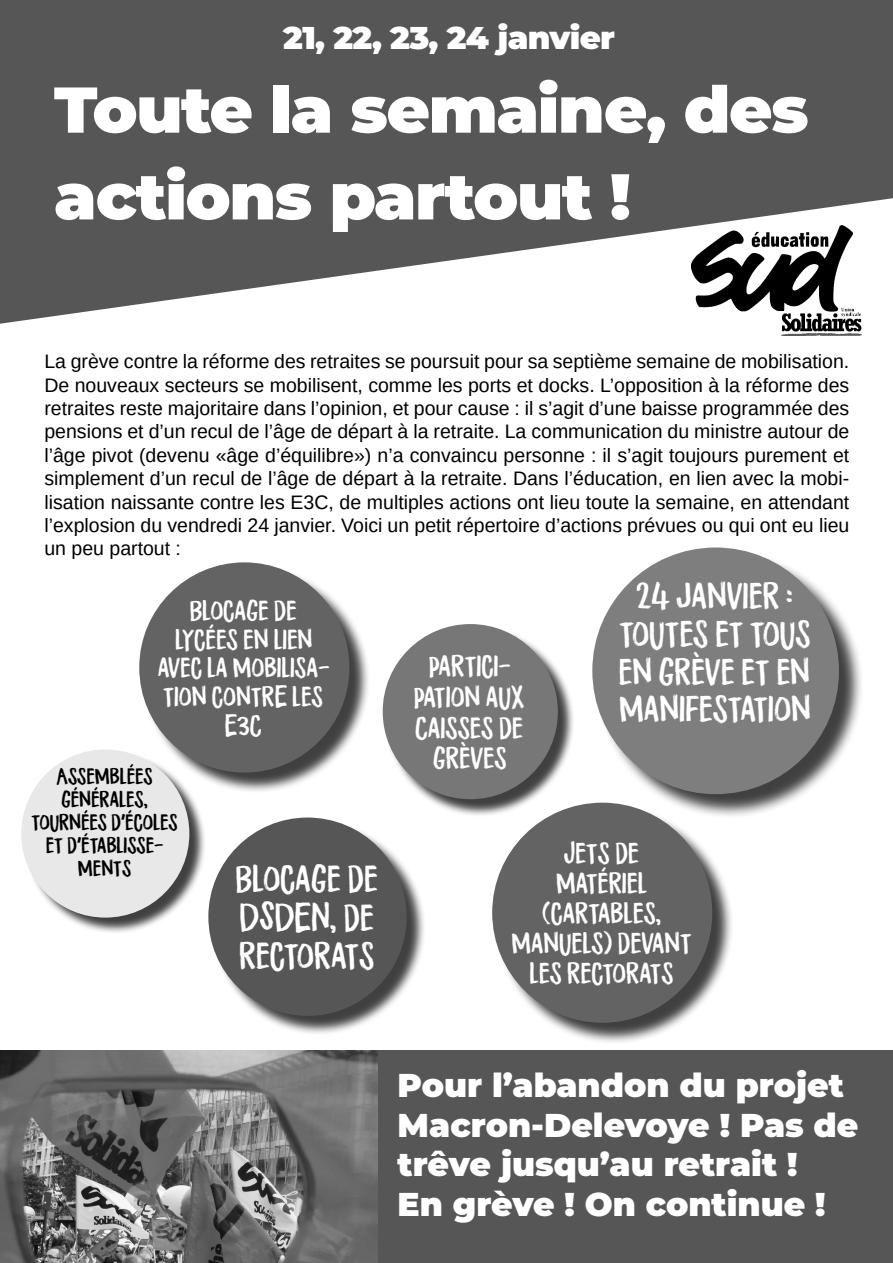
<style>
.page{position:relative;width:893px;height:1263px;background:#fff}
.page>*{position:absolute;margin:0;border:0;box-sizing:border-box;transform-origin:0 0}
.t1{font:900 64.65px "Montserrat";letter-spacing:-.02em;color:#fff}
.t2{font:900 33px/39.6px "Montserrat";color:#fff}
.t3{font:31.8px/38.2px "Flicker DEMO";color:#fff}
.t4{font:31.5px/37.8px "Flicker DEMO";color:#fff;text-align:center}
.t5{font:900 31.5px "Montserrat";letter-spacing:-.02em;color:#fff}
.t6{font:25.5px/30.6px "Flicker DEMO";color:#fff;text-align:center}
.t7{font:25.05px/30px "Flicker DEMO";color:#fff;text-align:center}
.t8{font:23.85px/28.7px "Flicker DEMO";color:#fff;text-align:center}
.t9{font:19.5px/23.4px "Liberation Sans";color:#000;text-align:justify}
.t10{font:19.05px/23px "Flicker DEMO";color:#000;text-align:center}
</style>
<div class="page">
<img style="left:0;top:1050px;width:378px;height:213px">
<svg style="left:0;top:0;width:893px;height:324px;background:#6e6e6e"></svg>
<img style="left:691px;top:226px;width:170px;height:110px">
<div style="left:378px;top:1050px;width:515px;height:213px;background:#565656"></div>
<div style="left:23px;top:752px;width:183px;height:183px;background:#000;opacity:.75"></div>
<div style="left:21px;top:749px;width:168px;height:168px;background:#e8e8e8;border-radius:50%"></div>
<div style="left:142px;top:565px;width:228px;height:229px;background:#000;opacity:.75"></div>
<div style="left:139px;top:562px;width:210px;height:210px;background:#636363;border-radius:50%"></div>
<div style="left:595px;top:551px;width:269px;height:268px;background:#000;opacity:.75"></div>
<div style="left:592px;top:547px;width:247px;height:247px;background:#7e7e7e;border-radius:50%"></div>
<div style="left:211px;top:820px;width:216px;height:216px;background:#000;opacity:.75"></div>
<div style="left:208px;top:817px;width:199px;height:199px;background:#565656;border-radius:50%"></div>
<div style="left:495px;top:806px;width:239px;height:239px;background:#000;opacity:.75"></div>
<div style="left:492px;top:803px;width:220px;height:220px;background:#636363;border-radius:50%"></div>
<div style="left:385px;top:626px;width:191px;height:191px;background:#000;opacity:.75"></div>
<div style="left:383px;top:624px;width:175px;height:175px;background:#777;border-radius:50%"></div>
<p class="t5" style="left:283px;top:14px;width:333px">21, 22, 23, 24 janvier</p>
<p class="t1" style="left:54px;top:61px;width:756px">Toute la semaine, des</p>
<p class="t1" style="left:54px;top:148px;width:578px">actions partout !</p>
<p class="t9" style="left:44px;top:350px;width:806px">La grève contre la réforme des retraites se poursuit pour sa septième semaine de mobilisation.<br>De nouveaux secteurs se mobilisent, comme les ports et docks. L’opposition à la réforme des retraites reste majoritaire dans l’opinion, et pour cause : il s’agit d’une baisse programmée des pensions et d’un recul de l’âge de départ à la retraite. La communication du ministre autour de l’âge pivot (devenu «âge d’équilibre») n’a convaincu personne : il s’agit toujours purement et simplement d’un recul de l’âge de départ à la retraite. Dans l’éducation, en lien avec la mobi&shy;lisation naissante contre les E3C, de multiples actions ont lieu toute la semaine, en attendant l’explosion du vendredi 24 janvier. Voici un petit répertoire d’actions prévues ou qui ont eu lieu un peu partout :</p>
<p class="t8" style="left:158px;top:596px;width:173px">BLOCAGE DE<br>LYCÉES EN LIEN<br>AVEC LA MOBILISA-<br>TION CONTRE LES<br>E3C</p>
<p class="t10" style="left:32px;top:765px;width:148px">ASSEMBLÉES<br>GÉNÉRALES,<br>TOURNÉES D’ÉCOLES<br>ET D’ÉTABLISSE-<br>MENTS</p>
<p class="t3" style="left:235px;top:859px;width:144px">BLOCAGE DE<br>DSDEN, DE<br>RECTORATS</p>
<p class="t6" style="left:414px;top:650px;width:113px">PARTICI-<br>PATION AUX<br>CAISSES DE<br>GRÈVES</p>
<p class="t4" style="left:619px;top:576px;width:193px">24 JANVIER :<br>TOUTES ET TOUS<br>EN GRÈVE ET EN</p>
<p class="t4" style="left:619px;top:690px;width:193px">MANIFESTATION</p>
<p class="t7" style="left:511px;top:838px;width:182px">JETS DE<br>MATÉRIEL (CARTABLES,<br>MANUELS) DEVANT<br>LES RECTORATS</p>
<p class="t2" style="left:398px;top:1063px;width:462px">Pour l’abandon du projet<br>Macron-Delevoye ! Pas de trêve jusqu’au retrait !</p>
<p class="t2" style="left:398px;top:1182px;width:429px">En grève ! On continue !</p>
</div>
